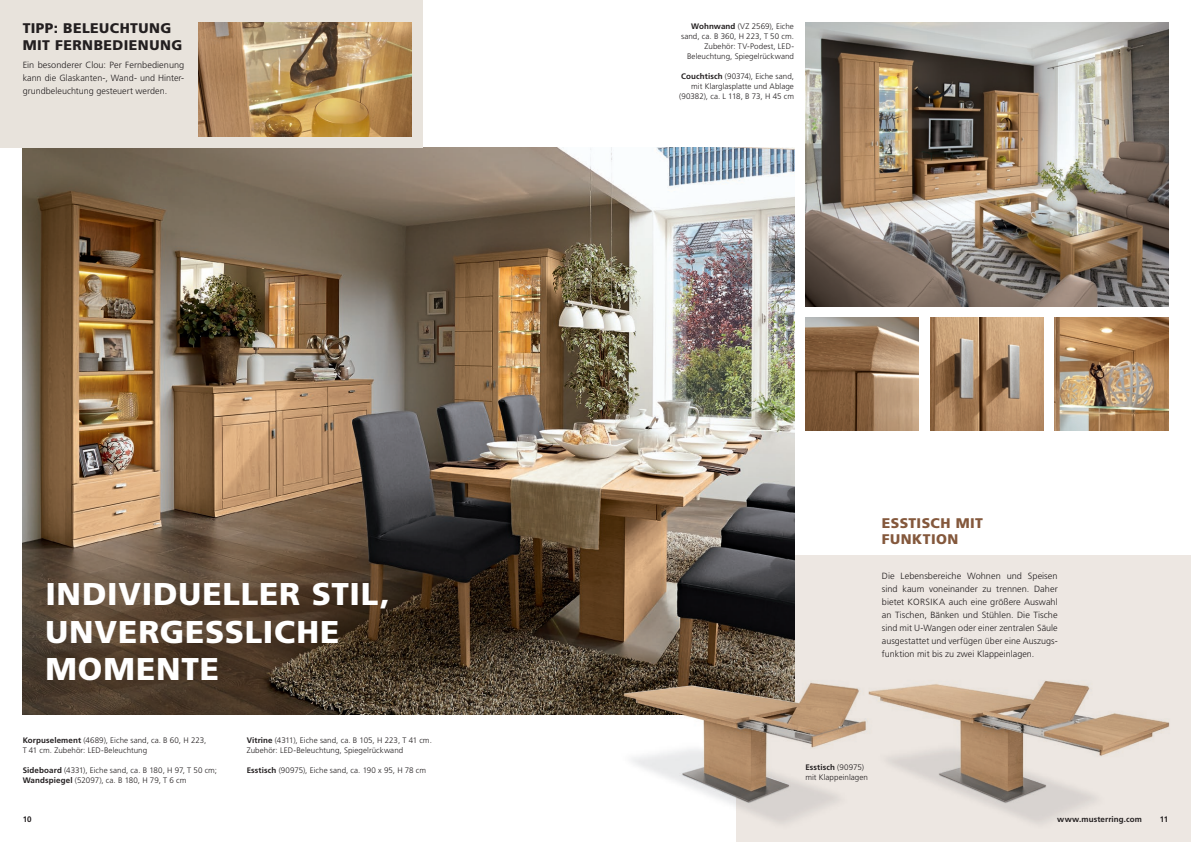
<style>
.page{position:relative;width:1191px;height:842px;background:#fff}
.page>*{position:absolute;margin:0;border:0;box-sizing:border-box;transform-origin:0 0}
.t1{font:900 31.5px/37.8px "Frutiger LT Std";letter-spacing:.025em;color:#fff}
.t2{font:900 14px/16.8px "Frutiger LT Std";letter-spacing:.035em;color:#231f20}
.t3{font:900 14px/16.8px "Frutiger LT Std";letter-spacing:.03em;color:#84583c}
.t4{font:300 9px/13px "Frutiger LT Std";color:#231f20;text-align:justify}
.t5{font:300 8px/10px "Frutiger LT Std";letter-spacing:.005em;color:#231f20}
.t6{font:700 8px "Frutiger LT Std";letter-spacing:.01em;color:#231f20}
.s1{font-weight:700}
</style>
<div class="page">
<div style="left:736px;top:556px;width:455px;height:286px;background:#ede7e2"></div>
<img style="left:23px;top:147px;width:771px;height:567px">
<img style="left:805px;top:23px;width:363px;height:283px">
<img style="left:604px;top:658px;width:232px;height:166px">
<img style="left:624px;top:683px;width:239px;height:118px">
<img style="left:1054px;top:317px;width:114px;height:114px">
<img style="left:805px;top:317px;width:113px;height:114px">
<img style="left:930px;top:317px;width:113px;height:114px">
<img style="left:863px;top:680px;width:307px;height:144px">
<img style="left:869px;top:681px;width:299px;height:121px">
<div style="left:0;top:0;width:422px;height:147px;background:#e8e3dc"></div>
<img style="left:198px;top:23px;width:213px;height:113px">
<h2 class="t2" style="left:23px;top:20px;width:161px">TIPP: BELEUCHTUNG<br>MIT FERNBEDIENUNG</h2>
<p class="t4" style="left:23px;top:59px;width:163px">Ein besonderer Clou: Per Fernbedienung kann die Glaskanten-, Wand- und Hinter&shy;grundbeleuchtung gesteuert werden.</p>
<p class="t5" style="left:681px;top:21px;width:114px;text-align:right"><span class="s1">Wohnwand</span> (VZ 2569), Eiche sand, ca. B 360, H 223, T 50 cm.<br>Zubehör: TV-Podest, LED-<br>Beleuchtung, Spiegelrückwand</p>
<p class="t5" style="left:679px;top:71px;width:116px;text-align:right"><span class="s1">Couchtisch</span> (90374), Eiche sand, mit Klarglasplatte und Ablage (90382), ca. L 118, B 73, H 45 cm</p>
<h1 class="t1" style="left:45px;top:575px;width:346px">INDIVIDUELLER STIL,<br>UNVERGESSLICHE<br>MOMENTE</h1>
<h2 class="t3" style="left:882px;top:514px;width:103px">ESSTISCH MIT<br>FUNKTION</h2>
<p class="t4" style="left:882px;top:570px;width:177px">Die Lebensbereiche Wohnen und Speisen sind kaum voneinander zu trennen. Daher bietet KORSIKA auch eine größere Auswahl an Tischen, Bänken und Stühlen. Die Tische sind mit U-Wangen oder einer zentralen Säule ausgestattet und verfügen über eine Auszugs&shy;funktion mit bis zu zwei Klappeinlagen.</p>
<p class="t5" style="left:23px;top:735px;width:185px"><span class="s1">Korpuselement</span> (4689), Eiche sand, ca. B 60, H 223,<br>T 41 cm. Zubehör: LED-Beleuchtung</p>
<p class="t5" style="left:23px;top:765px;width:196px"><span class="s1">Sideboard</span> (4331), Eiche sand, ca. B 180, H 97, T 50 cm;<br><span class="s1">Wandspiegel</span> (52097), ca. B 180, H 79, T 6 cm</p>
<p class="t5" style="left:247px;top:735px;width:187px"><span class="s1">Vitrine</span> (4311), Eiche sand, ca. B 105, H 223, T 41 cm.<br>Zubehör: LED-Beleuchtung, Spiegelrückwand</p>
<p class="t5" style="left:247px;top:765px;width:181px"><span class="s1">Esstisch</span> (90975), Eiche sand, ca. 190 x 95, H 78 cm</p>
<p class="t5" style="left:805px;top:762px;width:64px"><span class="s1">Esstisch</span> (90975) mit Klappeinlagen</p>
<p class="t6" style="left:23px;top:815px;width:10px">10</p>
<p class="t6" style="left:1057px;top:815px;width:86px">www.musterring.com</p>
<p class="t6" style="left:1159px;top:815px;width:10px">11</p>
</div>
